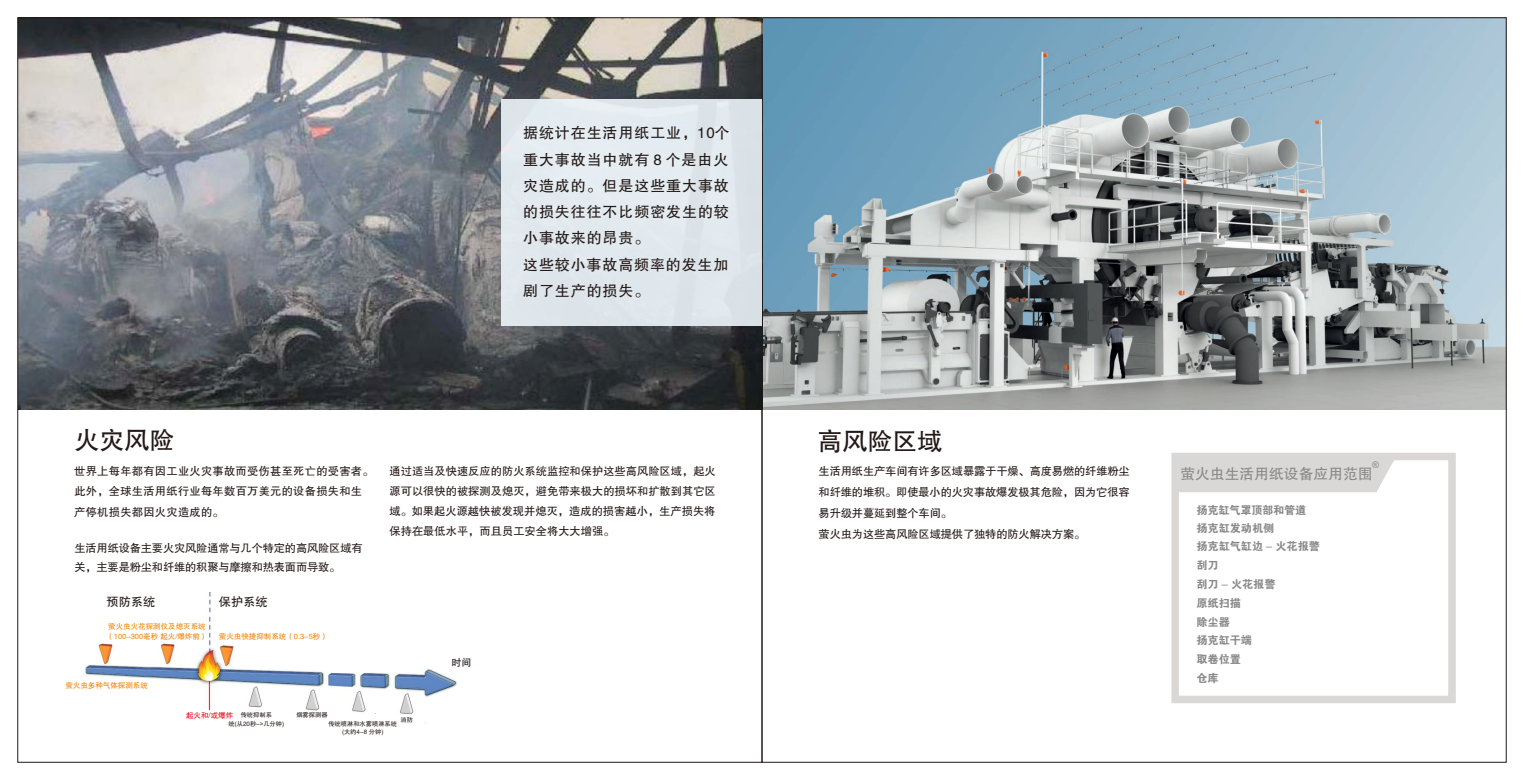
<style>
.page{position:relative;width:1524px;height:780px;background:#fff}
.page>*{position:absolute;margin:0;border:0;box-sizing:border-box;transform-origin:0 0}
.t1{font:25px "FZHTJW GB1 0";color:#231916}
.t2{font:15px/26.2px "FZHTJW GB1 0";letter-spacing:.06em;color:#231916}
.t3{font:14.75px "FZHTJW GB1 0";color:#898989}
.t4{font:12.25px "FZHTJW GB1 0";color:#231916}
.t5{font:11.25px/21px "FZHTJW GB1 0";letter-spacing:-.01em;color:#231916}
.t6{font:11.25px/20.4px "FZHTJW GB1 0";letter-spacing:.025em;color:#231916}
.t7{font:11.12px/18.8px "FZDHTJW GB1 0";color:#898989}
.t8{font:10px "FZHTJW GB1 0";color:#231916}
.t9{font:9.38px "Arial";color:#898989}
.t10{font:7.5px/9.8px "FZHTJW GB1 0";color:#f08300}
.t11{font:7.5px "FZHTJW GB1 0";color:#e60013}
.t12{font:6.25px/8.4px "FZHTJW GB1 0";color:#231916;text-align:center}
.s1{font-family:"Arial"}
</style>
<div class="page">
<img style="left:19px;top:19px;width:1485px;height:390px">
<div style="left:1171px;top:452px;width:284px;height:251px;border:8px solid #d9d8d7"></div>
<div style="left:1175px;top:457px;width:220px;height:35px;background:#d9d8d7"></div>
<div style="left:501px;top:99px;width:260px;height:226px;background:#e1e9ee"></div>
<img style="left:85px;top:593px;width:372px;height:130px">
<div style="left:215px;top:592px;width:130px;height:52px;background:#fff"></div>
<div style="left:78px;top:591px;width:127px;height:52px;background:#fff"></div>
<svg style="left:223px;top:707px;width:201px;height:16px"></svg>
<div style="left:179px;top:710px;width:56px;height:23px;background:#fff"></div>
<h2 class="t2" style="left:523px;top:120px;width:208px">据统计在生活用纸工业，10个重大事故当中就有 8 个是由火灾造成的。但是这些重大事故的损失往往不比频密发生的较小事故来的昂贵。<br>这些较小事故高频率的发生加剧了生产的损失。</h2>
<h1 class="t1" style="left:74px;top:427px;width:102px">火灾风险</h1>
<p class="t6" style="left:74px;top:461px;width:301px">世界上每年都有因工业火灾事故而受伤甚至死亡的受害者。此外，全球生活用纸行业每年数百万美元的设备损失和生产停机损失都因火灾造成的。</p>
<p class="t5" style="left:74px;top:538px;width:290px;line-height:19.8px">生活用纸设备主要火灾风险通常与几个特定的高风险区域有关，主要是粉尘和纤维的积聚与摩擦和热表面而导致。</p>
<p class="t4" style="left:106px;top:594px;width:50px">预防系统</p>
<p class="t4" style="left:219px;top:594px;width:50px">保护系统</p>
<p class="t10" style="left:106px;top:621px;width:102px">萤火虫火花探测仪及熄灭系统（100-300毫秒 起火/爆炸前）</p>
<p class="t10" style="left:219px;top:631px;width:110px">萤火虫快捷抑制系统（0.3-5秒）</p>
<p class="t10" style="left:65px;top:681px;width:84px">萤火虫多种气体探测系统</p>
<p class="t5" style="left:389px;top:461px;width:328px;line-height:20px;text-align:justify">通过适当及快速反应的防火系统监控和保护这些高风险区域，起火源可以很快的被探测及熄灭，避免带来极大的损坏和扩散到其它区域。如果起火源越快被发现并熄灭，造成的损害越小，生产损失将保持在最低水平，而且员工安全将大大增强。</p>
<p class="t8" style="left:451px;top:656px;width:21px">时间</p>
<p class="t12" style="left:296px;top:710px;width:33px">烟雾探测器</p>
<p class="t12" style="left:228px;top:711px;width:57px">传统抑制系<br>统(从20秒<span class="s1">–&gt;</span>几分钟)</p>
<p class="t12" style="left:400px;top:715px;width:14px">消防</p>
<p class="t11" style="left:186px;top:711px;width:49px">起火和/或爆炸</p>
<p class="t12" style="left:328px;top:719px;width:70px;line-height:7.9px">传统喷淋和水雾喷淋系统(大约4-8 分钟)</p>
<h1 class="t1" style="left:817px;top:428px;width:126px">高风险区域</h1>
<p class="t5" style="left:818px;top:460px;width:313px">生活用纸生产车间有许多区域暴露于干燥、高度易燃的纤维粉尘和纤维的堆积。 即使最小的火灾事故爆发极其危险，因为它很容易升级并蔓延到整个车间。<br>萤火虫为这些高风险区域提供了独特的防火解决方案。</p>
<p class="t9" style="left:1372px;top:461px;width:8px">®</p>
<h3 class="t3" style="left:1180px;top:466px;width:194px">萤火虫生活用纸设备应用范围</h3>
<p class="t7" style="left:1196px;top:500px;width:125px">扬克缸气罩顶部和管道扬克缸发动机侧<br>扬克缸气缸边 <span class="s1">–</span> 火花报警刮刀<br>刮刀 <span class="s1">–</span> 火花报警<br>原纸扫描<br>除尘器<br>扬克缸干端<br>取卷位置<br>仓库</p>
</div>
